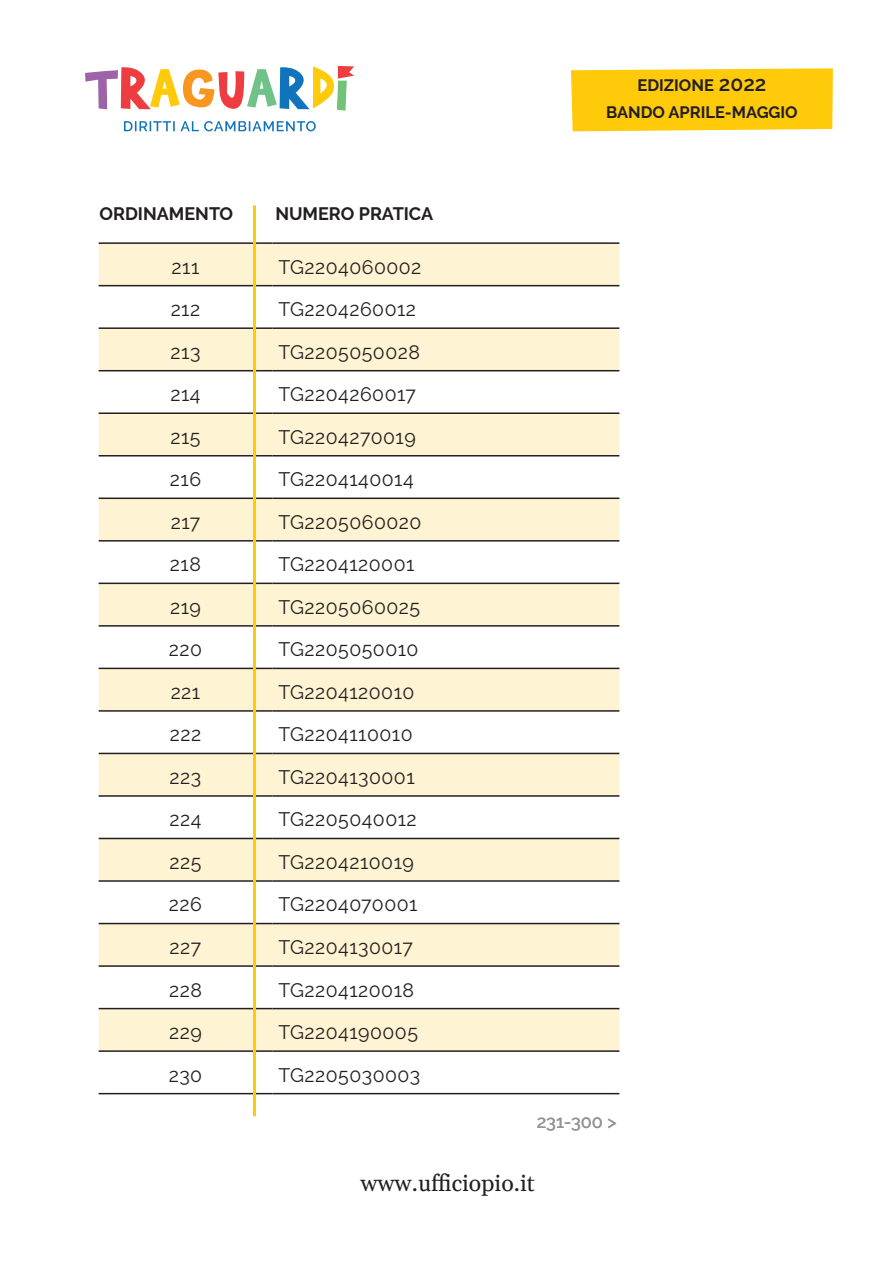
<style>
.page{position:relative;width:893px;height:1263px;background:#fff}
.page>*{position:absolute;margin:0;border:0;box-sizing:border-box;transform-origin:0 0}
.t1{font:23.1px "Gelasio";color:#231f20}
.t2{font:19.5px "Raleway";letter-spacing:.025em;color:#231f20}
.t3{font:700 18px "Raleway";color:#231f20}
.t4{font:500 18px "Raleway";color:#939598}
.t5{font:700 16.5px "Raleway";color:#231f20}
.s1{font-weight:600;font-size:21px}
</style>
<div class="page">
<div style="left:571px;top:68px;width:262px;height:63px;background:#feca0a"></div>
<svg style="left:85px;top:66px;width:269px;height:45px"></svg>
<svg style="left:124px;top:121px;width:192px;height:10px"></svg>
<svg style="left:99px;top:244px;width:520px;height:806px;fill:#fef3d2"></svg>
<hr style="left:99px;top:242px;width:173px;height:2px;background:#231f20">
<hr style="left:272px;top:242px;width:347px;height:2px;background:#231f20">
<hr style="left:99px;top:285px;width:173px;height:1px;background:#231f20">
<hr style="left:272px;top:285px;width:347px;height:1px;background:#231f20">
<hr style="left:99px;top:327px;width:173px;height:2px;background:#231f20">
<hr style="left:272px;top:327px;width:347px;height:2px;background:#231f20">
<hr style="left:99px;top:370px;width:173px;height:1px;background:#231f20">
<hr style="left:272px;top:370px;width:347px;height:1px;background:#231f20">
<hr style="left:99px;top:412px;width:173px;height:2px;background:#231f20">
<hr style="left:272px;top:412px;width:347px;height:2px;background:#231f20">
<hr style="left:99px;top:455px;width:173px;height:1px;background:#231f20">
<hr style="left:272px;top:455px;width:347px;height:1px;background:#231f20">
<hr style="left:99px;top:497px;width:173px;height:2px;background:#231f20">
<hr style="left:272px;top:497px;width:347px;height:2px;background:#231f20">
<hr style="left:99px;top:540px;width:173px;height:2px;background:#231f20">
<hr style="left:272px;top:540px;width:347px;height:2px;background:#231f20">
<hr style="left:99px;top:583px;width:173px;height:1px;background:#231f20">
<hr style="left:272px;top:583px;width:347px;height:1px;background:#231f20">
<hr style="left:99px;top:625px;width:173px;height:2px;background:#231f20">
<hr style="left:272px;top:625px;width:347px;height:2px;background:#231f20">
<hr style="left:99px;top:668px;width:173px;height:1px;background:#231f20">
<hr style="left:272px;top:668px;width:347px;height:1px;background:#231f20">
<hr style="left:99px;top:710px;width:173px;height:2px;background:#231f20">
<hr style="left:272px;top:710px;width:347px;height:2px;background:#231f20">
<hr style="left:99px;top:753px;width:173px;height:1px;background:#231f20">
<hr style="left:272px;top:753px;width:347px;height:1px;background:#231f20">
<hr style="left:99px;top:795px;width:173px;height:2px;background:#231f20">
<hr style="left:272px;top:795px;width:347px;height:2px;background:#231f20">
<hr style="left:99px;top:838px;width:173px;height:1px;background:#231f20">
<hr style="left:272px;top:838px;width:347px;height:1px;background:#231f20">
<hr style="left:99px;top:880px;width:173px;height:2px;background:#231f20">
<hr style="left:272px;top:880px;width:347px;height:2px;background:#231f20">
<hr style="left:99px;top:923px;width:173px;height:1px;background:#231f20">
<hr style="left:272px;top:923px;width:347px;height:1px;background:#231f20">
<hr style="left:99px;top:965px;width:173px;height:2px;background:#231f20">
<hr style="left:272px;top:965px;width:347px;height:2px;background:#231f20">
<hr style="left:99px;top:1008px;width:173px;height:1px;background:#231f20">
<hr style="left:272px;top:1008px;width:347px;height:1px;background:#231f20">
<hr style="left:99px;top:1050px;width:173px;height:2px;background:#231f20">
<hr style="left:272px;top:1050px;width:347px;height:2px;background:#231f20">
<hr style="left:99px;top:1093px;width:173px;height:1px;background:#231f20">
<hr style="left:272px;top:1093px;width:347px;height:1px;background:#231f20">
<hr style="left:253px;top:205px;width:3px;height:911px;background:#feca0a">
<p class="t3" style="left:99px;top:204px;width:135px">ORDINAMENTO</p>
<p class="t3" style="left:275px;top:204px;width:159px">NUMERO PRATICA</p>
<p class="t2" style="left:172px;top:255px;width:29px">211</p>
<p class="t2" style="left:278px;top:255px;width:145px">TG2204060002</p>
<p class="t2" style="left:171px;top:298px;width:31px">212</p>
<p class="t2" style="left:278px;top:298px;width:139px">TG2204260012</p>
<p class="t2" style="left:171px;top:340px;width:31px">213</p>
<p class="t2" style="left:278px;top:340px;width:143px">TG2205050028</p>
<p class="t2" style="left:170px;top:383px;width:32px">214</p>
<p class="t2" style="left:278px;top:383px;width:139px">TG2204260017</p>
<p class="t2" style="left:170px;top:425px;width:32px">215</p>
<p class="t2" style="left:278px;top:425px;width:139px">TG2204270019</p>
<p class="t2" style="left:170px;top:468px;width:33px">216</p>
<p class="t2" style="left:278px;top:468px;width:137px">TG2204140014</p>
<p class="t2" style="left:171px;top:510px;width:31px">217</p>
<p class="t2" style="left:278px;top:510px;width:145px">TG2205060020</p>
<p class="t2" style="left:170px;top:553px;width:33px">218</p>
<p class="t2" style="left:278px;top:553px;width:138px">TG2204120001</p>
<p class="t2" style="left:170px;top:596px;width:32px">219</p>
<p class="t2" style="left:278px;top:596px;width:143px">TG2205060025</p>
<p class="t2" style="left:169px;top:638px;width:35px">220</p>
<p class="t2" style="left:278px;top:638px;width:142px">TG2205050010</p>
<p class="t2" style="left:171px;top:681px;width:31px">221</p>
<p class="t2" style="left:278px;top:681px;width:138px">TG2204120010</p>
<p class="t2" style="left:170px;top:723px;width:33px">222</p>
<p class="t2" style="left:278px;top:723px;width:136px">TG2204110010</p>
<p class="t2" style="left:170px;top:766px;width:33px">223</p>
<p class="t2" style="left:278px;top:766px;width:138px">TG2204130001</p>
<p class="t2" style="left:170px;top:808px;width:33px">224</p>
<p class="t2" style="left:278px;top:808px;width:140px">TG2205040012</p>
<p class="t2" style="left:170px;top:851px;width:33px">225</p>
<p class="t2" style="left:278px;top:851px;width:137px">TG2204210019</p>
<p class="t2" style="left:169px;top:893px;width:35px">226</p>
<p class="t2" style="left:278px;top:893px;width:141px">TG2204070001</p>
<p class="t2" style="left:170px;top:936px;width:33px">227</p>
<p class="t2" style="left:278px;top:936px;width:136px">TG2204130017</p>
<p class="t2" style="left:169px;top:978px;width:34px">228</p>
<p class="t2" style="left:278px;top:978px;width:137px">TG2204120018</p>
<p class="t2" style="left:169px;top:1021px;width:34px">229</p>
<p class="t2" style="left:278px;top:1021px;width:141px">TG2204190005</p>
<p class="t2" style="left:169px;top:1063px;width:35px">230</p>
<p class="t2" style="left:278px;top:1063px;width:144px">TG2205030003</p>
<p class="t5" style="left:637px;top:76px;width:131px">EDIZIONE <span class="s1">2022</span></p>
<p class="t5" style="left:606px;top:103px;width:193px">BANDO APRILE-MAGGIO</p>
<p class="t4" style="left:537px;top:1111px;width:81px">231-300 &gt;</p>
<p class="t1" style="left:361px;top:1161px;width:176px">www.ufficiopio.it</p>
</div>
